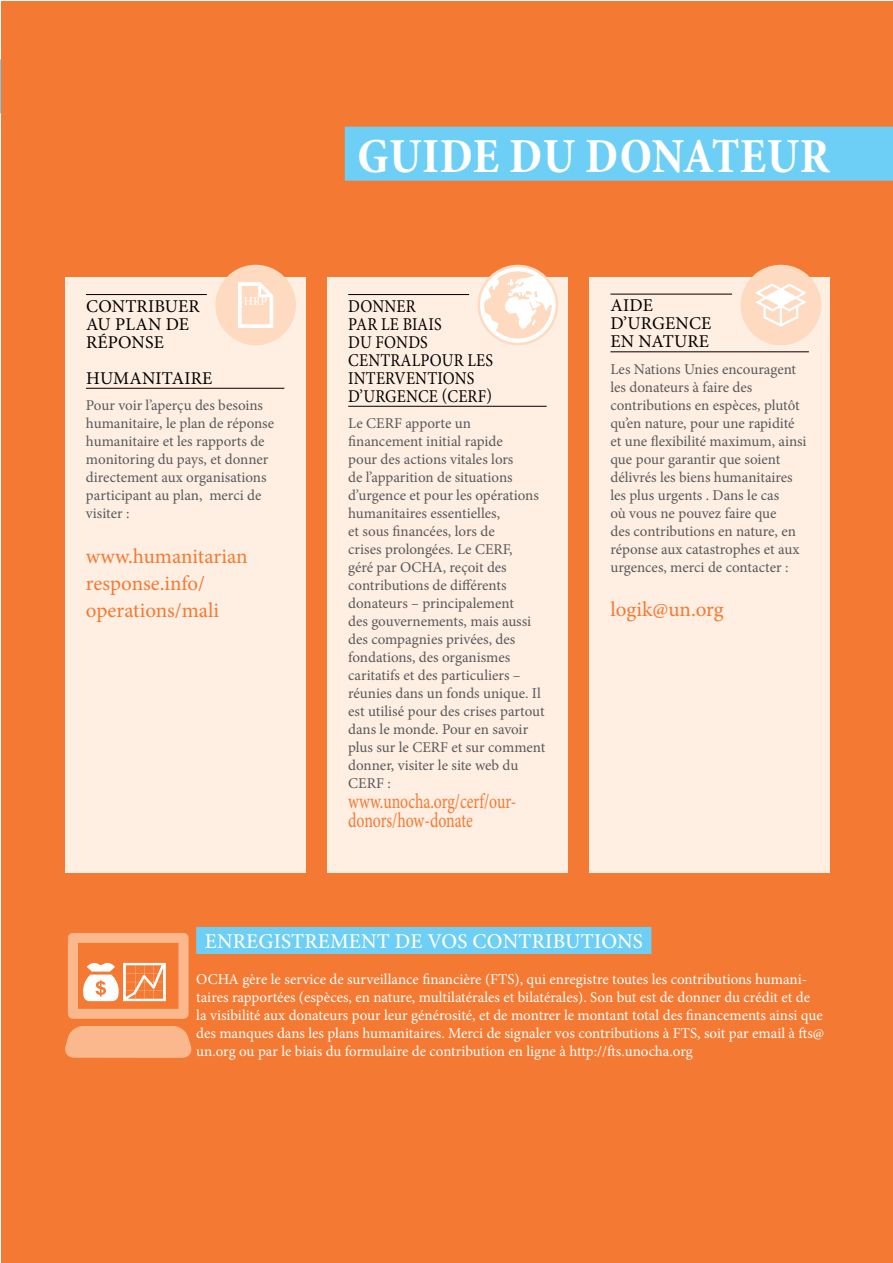
<style>
.page{position:relative;width:893px;height:1263px;background:#fff}
.page>*{position:absolute;margin:0;border:0;box-sizing:border-box;transform-origin:0 0}
.t1{font:700 condensed 49.5px "Minion Pro";letter-spacing:.01em;color:#fff}
.t2{font:21px/27px "Minion Pro";color:#f47932}
.t3{font:21px/19.5px "Minion Pro";color:#f47932;scale:.75 1}
.t4{font:500 21px "Minion Pro";letter-spacing:.01em;color:#fff}
.t5{font:18px/18px "Minion Pro";letter-spacing:.01em;color:#000;scale:.89 1}
.t6{font:18px/18px "Minion Pro";letter-spacing:.01em;color:#000}
.t7{font:15px/18px "Minion Pro";color:#58595b}
.t8{font:15px/18px "Minion Pro";color:#fff}
.t9{font:500 12px "Minion Pro";color:#fff}
</style>
<div class="page">
<svg style="left:0;top:59px;width:2px;height:54px"></svg>
<div style="left:2px;top:2px;width:891px;height:1261px;background:#f47932"></div>
<div style="left:65px;top:277px;width:241px;height:596px;background:#ffeee2"></div>
<hr style="left:86px;top:294px;width:121px;height:1px;background:#000">
<hr style="left:86px;top:388px;width:198px;height:1px;background:#000">
<div style="left:327px;top:277px;width:241px;height:596px;background:#ffeee2"></div>
<hr style="left:348px;top:294px;width:121px;height:1px;background:#000">
<hr style="left:348px;top:406px;width:199px;height:1px;background:#000">
<div style="left:589px;top:277px;width:241px;height:595px;background:#ffeee2"></div>
<hr style="left:610px;top:294px;width:122px;height:1px;background:#000">
<hr style="left:610px;top:352px;width:199px;height:1px;background:#000">
<div style="left:741px;top:265px;width:80px;height:80px;background:#fddac0;border-radius:50%"></div>
<svg style="left:755px;top:283px;width:52px;height:44px"></svg>
<div style="left:478px;top:265px;width:80px;height:80px;background:#fddac0;border-radius:50%"></div>
<svg style="left:480px;top:267px;width:76px;height:76px"></svg>
<div style="left:215px;top:265px;width:81px;height:80px;background:#fddac0;border-radius:50%"></div>
<svg style="left:238px;top:282px;width:35px;height:46px"></svg>
<div style="left:196px;top:927px;width:455px;height:27px;background:#6dcff6"></div>
<svg style="left:65px;top:933px;width:127px;height:125px"></svg>
<div style="left:345px;top:127px;width:548px;height:54px;background:#6dcff6"></div>
<p class="t9" style="left:244px;top:293px;width:25px">HRP</p>
<p class="t6" style="left:86px;top:297px;width:42px">Contribuer<br>au plan</p>
<p class="t6" style="left:166px;top:315px;width:13px">de</p>
<p class="t6" style="left:86px;top:324px;width:34px;line-height:36px">réponse<br>Humanitaire</p>
<p class="t7" style="left:86px;top:397px;width:190px">Pour voir l’aperçu des besoins humanitaire, le plan de réponse humanitaire et les rapports de monitoring du pays, et donner directement aux organisations participant au plan, merci de visiter :</p>
<h2 class="t2" style="left:86px;top:543px;width:163px">www.humanitarian response.info/ operations/mali</h2>
<h1 class="t1" style="left:358px;top:122px;width:474px">GUIDE DU DONATEUR</h1>
<p class="t5" style="left:348px;top:297px;width:28px">Donner par</p>
<p class="t5" style="left:348px;top:315px;width:71px;text-indent:33px">le biais du fonds<br>centralpour</p>
<p class="t5" style="left:467px;top:351px;width:11px">les</p>
<p class="t5" style="left:348px;top:369px;width:30px">interventions d’urgence</p>
<p class="t5" style="left:442px;top:387px;width:58px">(CERF)</p>
<p class="t7" style="left:348px;top:415px;width:199px">Le CERF apporte un financement initial rapide<br>pour des actions vitales lors<br>de l’apparition de situations d’urgence et pour les opérations humanitaires essentielles,<br>et sous financées, lors de<br>crises prolongées. Le CERF,<br>géré par OCHA, reçoit des contributions de différents donateurs – principalement<br>des gouvernements, mais aussi des compagnies privées, des fondations, des organismes caritatifs et des particuliers – réunies dans un fonds unique. Il est utilisé pour des crises partout dans le monde. Pour en savoir plus sur le CERF et sur comment donner, visiter le site web du<br>CERF :</p>
<h2 class="t3" style="left:348px;top:791px;width:226px">www.unocha.org/cerf/our&shy;donors/how-donate</h2>
<p class="t6" style="left:610px;top:297px;width:41px">aide d’urgence en nature</p>
<p class="t7" style="left:610px;top:360px;width:198px">Les Nations Unies encouragent les donateurs à faire des contributions en espèces, plutôt qu’en nature, pour une rapidité et une flexibilité maximum, ainsi que pour garantir que soient délivrés les biens humanitaires les plus urgents . Dans le cas<br>où vous ne pouvez faire que<br>des contributions en nature, en réponse aux catastrophes et aux urgences, merci de contacter :</p>
<h2 class="t2" style="left:610px;top:596px;width:115px">logik@un.org</h2>
<h2 class="t4" style="left:205px;top:927px;width:440px">ENREGISTREMENT DE VOS CONTRIBUTIONS</h2>
<p class="t8" style="left:196px;top:970px;width:629px">OCHA gère le service de surveillance financière (FTS), qui enregistre toutes les contributions humani&shy;taires rapportées (espèces, en nature, multilatérales et bilatérales). Son but est de donner du crédit et de la visibilité aux donateurs pour leur générosité, et de montrer le montant total des financements ainsi que des manques dans les plans humanitaires. Merci de signaler vos contributions à FTS, soit par email à fts@ un.org ou par le biais du formulaire de contribution en ligne à http://fts.unocha.org</p>
</div>
